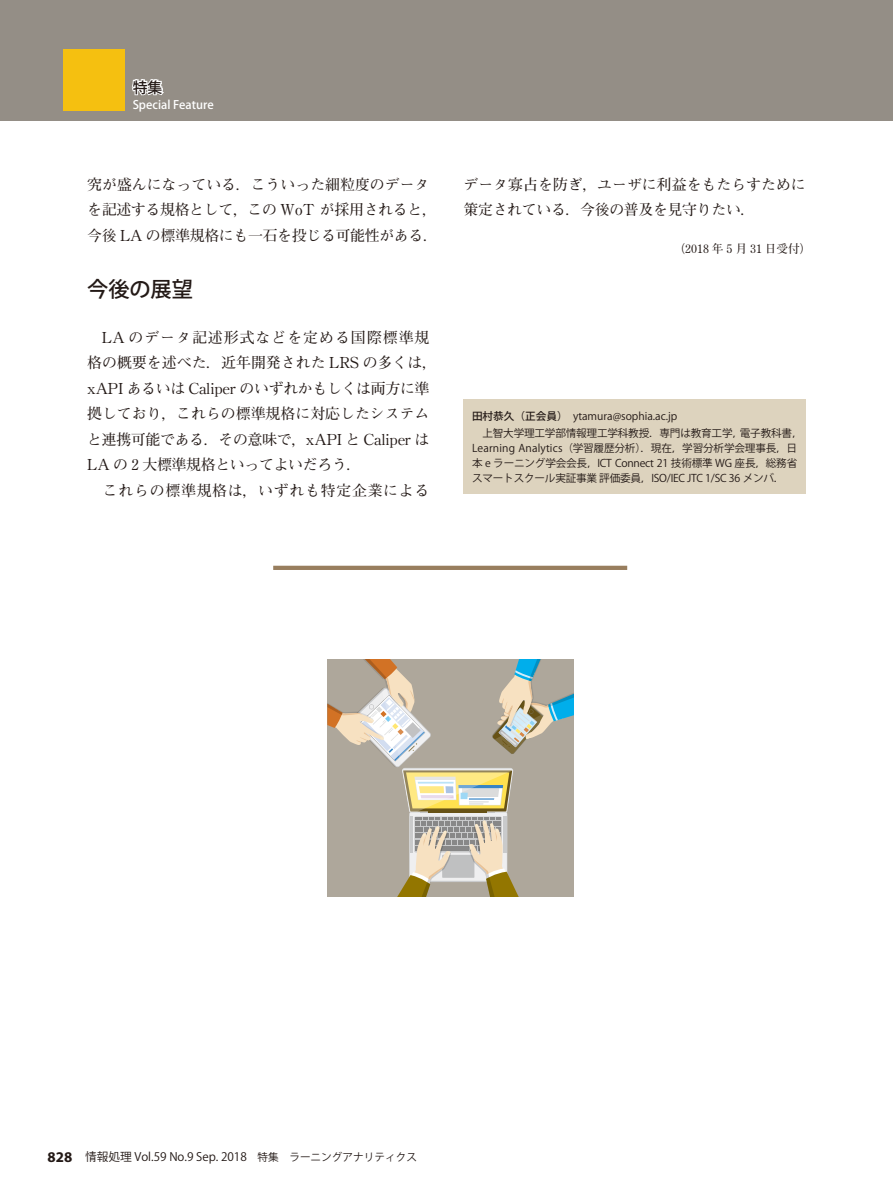
<style>
.page{position:relative;width:893px;height:1191px;background:#fff}
.page>*{position:absolute;margin:0;border:0;box-sizing:border-box;transform-origin:0 0}
.t1{font:500 21.3px "Koz Go Std";letter-spacing:-.005em;color:#231916}
.t2{font:700 14.85px/25.5px "Futo Min A101 Pro";color:#231916}
.t3{font:700 14.85px/25.5px "Futo Min A101 Pro";letter-spacing:-.02em;color:#231916}
.t4{font:500 14.85px "Koz Go Pro";color:#231916}
.t5{font:11.7px "Koz Go Pro";color:#231916}
.t6{font:500 11.7px "Koz Go Pro";color:#fff}
.t7{font:700 11.7px "Futo Min A101 Pro";color:#231916}
.t8{font:10.65px/14.9px "Koz Go Std";letter-spacing:-.02em;color:#231916}
.s1{font-family:"M Ma Century";font-weight:400}
.s2{font-family:"M Ma Century";font-weight:400;font-size:15.15px}
.s3{font-family:"M Ma Century";font-weight:400;font-size:12px}
.s4{font-family:"Koz Go Pro";font-weight:500}
.s5{font-family:"Myriad Pro";font-weight:700;font-size:14.85px}
.s6{font-size:10.65px}
</style>
<div class="page">
<div style="left:0;top:0;width:893px;height:121px;background:#948e86"></div>
<svg style="left:132px;top:79px;width:32px;height:17px"></svg>
<div style="left:64px;top:49px;width:61px;height:62px;background:#f5c010"></div>
<div style="left:463px;top:399px;width:343px;height:94px;background:#ddd3be"></div>
<hr style="left:273px;top:566px;width:354px;height:4px;background:#987e5e">
<svg style="left:327px;top:659px;width:247px;height:237px"></svg>
<p class="t4" style="left:133px;top:78px;width:31px">特集</p>
<p class="t6" style="left:133px;top:97px;width:83px">Special Feature</p>
<p class="t3" style="left:87px;top:169px;width:352px">究が盛んになっている．こういった細粒度のデータを記述する規格として，この <span class="s1">WoT</span> が採用されると，今後 <span class="s1">LA</span> の標準規格にも一石を投じる可能性がある．</p>
<h1 class="t1" style="left:87px;top:276px;width:107px">今後の展望</h1>
<p class="t2" style="left:87px;top:322px;width:351px;text-indent:15px"><span class="s1">LA</span> のデータ記述形式などを定める国際標準規格の概要を述べた．近年開発された <span class="s1">LRS</span> の多くは，<span class="s1">xAPI</span> あるいは <span class="s1">Caliper</span> のいずれかもしくは両方に準拠しており，これらの標準規格に対応したシステムと連携可能である．その意味で，<span class="s1">xAPI</span> と <span class="s1">Caliper</span> は<br><span class="s1">LA</span> の <span class="s2">2</span> 大標準規格といってよいだろう．<br>　これらの標準規格は，いずれも特定企業による</p>
<p class="t2" style="left:463px;top:169px;width:344px">データ寡占を防ぎ，ユーザに利益をもたらすために策定されている．今後の普及を見守りたい．</p>
<p class="t7" style="left:673px;top:239px;width:140px">（<span class="s3">2018</span> 年 <span class="s3">5</span> 月 <span class="s3">31</span> 日受付）</p>
<p class="t8" style="left:472px;top:408px;width:332px;line-height:17px"><span class="s4">田村恭久（正会員）</span>　ytamura@sophia.ac.jp<br>　上智大学理工学部情報理工学科教授．専門は教育工学，電子教科書，</p>
<p class="t8" style="left:472px;top:441px;width:327px;text-align:justify">Learning Analytics（学習履歴分析）．現在，学習分析学会理事長，日本 e ラーニング学会会長，ICT Connect 21 技術標準 WG 座長，総務省スマートスクール実証事業 評価委員，ISO/IEC JTC 1/SC 36 メンバ．</p>
<p class="t5" style="left:48px;top:1149px;width:371px"><span class="s5">828</span> 情報処理 Vol.59 No.9 Sep. 2018<span class="s6">　特集　ラーニングアナリティクス</span></p>
</div>
